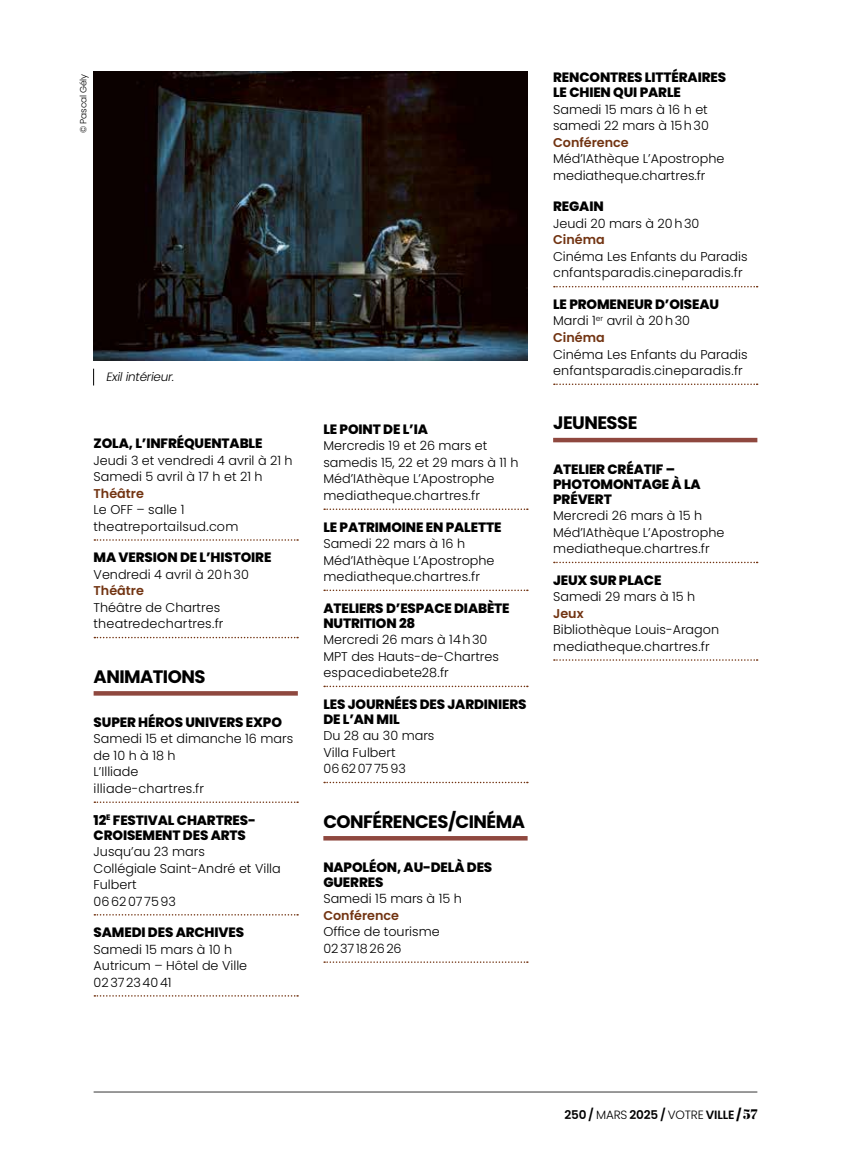
<style>
.page{position:relative;width:851px;height:1149px;background:#fff}
.page>*{position:absolute;margin:0;border:0;box-sizing:border-box;transform-origin:0 0}
.t1{font:700 18px "Poppins";letter-spacing:-.03em;color:#000}
.t2{font:800 13.5px/15px "Poppins";letter-spacing:-.01em;color:#000}
.t3{font:300 12.75px/16.5px "Poppins";color:#000}
.t4{font:600 12.75px "Poppins";color:#723412}
.t5{font:600 12px "Poppins";letter-spacing:-.01em;color:#000}
.t6{font:italic 300 12px "Poppins";letter-spacing:-.02em;color:#000}
.t7{font:300 9px "Poppins";letter-spacing:-.02em;color:#000}
.s1{font-weight:600;color:#723412}
.s2{font-weight:300}
.s3{font-weight:700}
.s4{font-family:"Abril Fatface";font-weight:400;font-size:13.8px}
</style>
<div class="page">
<hr style="left:94px;top:1091px;width:663px;height:1px;background:#000">
<svg style="left:94px;top:539px;width:204px;height:1px"></svg>
<svg style="left:94px;top:636px;width:204px;height:2px"></svg>
<svg style="left:94px;top:691px;width:204px;height:4px"></svg>
<svg style="left:94px;top:801px;width:204px;height:1px"></svg>
<svg style="left:94px;top:914px;width:204px;height:1px"></svg>
<svg style="left:94px;top:995px;width:204px;height:1px"></svg>
<svg style="left:324px;top:508px;width:203px;height:2px"></svg>
<svg style="left:324px;top:589px;width:203px;height:2px"></svg>
<svg style="left:324px;top:685px;width:203px;height:2px"></svg>
<svg style="left:324px;top:781px;width:203px;height:2px"></svg>
<div style="left:323px;top:835px;width:204px;height:5px;background:#8f483f"></div>
<svg style="left:324px;top:961px;width:203px;height:1px"></svg>
<svg style="left:554px;top:286px;width:203px;height:1px"></svg>
<svg style="left:554px;top:383px;width:203px;height:2px"></svg>
<div style="left:553px;top:437px;width:204px;height:5px;background:#8f483f"></div>
<svg style="left:554px;top:561px;width:203px;height:2px"></svg>
<svg style="left:554px;top:659px;width:203px;height:1px"></svg>
<img style="left:94px;top:71px;width:433px;height:289px">
<svg style="left:93px;top:368px;width:1px;height:17px"></svg>
<p class="t7" style="left:78px;top:133px;width:60px;rotate:-90deg">© Pascal Gély</p>
<p class="t6" style="left:106px;top:370px;width:69px">Exil intérieur.</p>
<p class="t2" style="left:94px;top:436px;width:170px">ZOLA, L’INFRÉQUENTABLE</p>
<p class="t3" style="left:94px;top:452px;width:200px">Jeudi 3 et vendredi 4 avril à 21 h<br>Samedi 5 avril à 17 h et 21 h</p>
<p class="t4" style="left:94px;top:485px;width:52px">Théâtre</p>
<p class="t3" style="left:94px;top:501px;width:146px">Le OFF – salle 1 theatreportailsud.com</p>
<p class="t2" style="left:94px;top:550px;width:179px">MA VERSION DE L’HISTOIRE</p>
<p class="t3" style="left:94px;top:566px;width:157px">Vendredi 4 avril à 20h30</p>
<p class="t4" style="left:94px;top:583px;width:52px">Théâtre</p>
<p class="t3" style="left:94px;top:599px;width:131px">Théâtre de Chartres theatredechartres.fr</p>
<h1 class="t1" style="left:94px;top:665px;width:113px">ANIMATIONS</h1>
<p class="t2" style="left:94px;top:714px;width:190px">SUPER HÉROS UNIVERS EXPO</p>
<p class="t3" style="left:94px;top:730px;width:201px">Samedi 15 et dimanche 16 mars de 10 h à 18 h<br>L’Illiade<br>illiade-chartres.fr</p>
<p class="t2" style="left:94px;top:812px;width:164px">12<sup>E</sup> FESTIVAL CHARTRES-<br>CROISEMENT DES ARTS</p>
<p class="t3" style="left:94px;top:843px;width:189px">Jusqu’au 23 mars<br>Collégiale Saint-André et Villa<br>Fulbert<br>0662077593</p>
<p class="t2" style="left:94px;top:924px;width:152px">SAMEDI DES ARCHIVES</p>
<p class="t3" style="left:94px;top:940px;width:155px">Samedi 15 mars à 10 h<br>Autricum – Hôtel de Ville<br>0237234041</p>
<p class="t2" style="left:323px;top:421px;width:106px">LE POINT DE L’IA</p>
<p class="t3" style="left:323px;top:437px;width:197px">Mercredis 19 et 26 mars et samedis 15, 22 et 29 mars à 11 h<br>Méd’IAthèque L’Apostrophe mediatheque.chartres.fr</p>
<p class="t2" style="left:323px;top:519px;width:180px">LE PATRIMOINE EN PALETTE</p>
<p class="t3" style="left:323px;top:535px;width:173px">Samedi 22 mars à 16 h<br>Méd’IAthèque L’Apostrophe mediatheque.chartres.fr</p>
<p class="t2" style="left:323px;top:600px;width:188px">ATELIERS D’ESPACE DIABÈTE<br>NUTRITION 28</p>
<p class="t3" style="left:323px;top:631px;width:177px">Mercredi 26 mars à 14h30<br>MPT des Hauts-de-Chartres espacediabete28.fr</p>
<p class="t2" style="left:323px;top:696px;width:205px">LES JOURNÉES DES JARDINIERS<br>DE L’AN MIL</p>
<p class="t3" style="left:323px;top:727px;width:113px">Du 28 au 30 mars<br>Villa Fulbert<br>0662077593</p>
<h1 class="t1" style="left:323px;top:810px;width:203px">CONFÉRENCES/CINÉMA</h1>
<p class="t2" style="left:323px;top:859px;width:170px">NAPOLÉON, AU-DELÀ DES<br>GUERRES</p>
<p class="t3" style="left:323px;top:890px;width:140px">Samedi 15 mars à 15 h</p>
<p class="t4" style="left:323px;top:907px;width:77px">Conférence</p>
<p class="t3" style="left:323px;top:923px;width:118px">Office de tourisme<br>0237182626</p>
<p class="t2" style="left:553px;top:70px;width:174px">RENCONTRES LITTÉRAIRES<br>LE CHIEN QUI PARLE</p>
<p class="t3" style="left:553px;top:101px;width:157px">Samedi 15 mars à 16 h et samedi 22 mars à 15h30</p>
<p class="t4" style="left:553px;top:135px;width:77px">Conférence</p>
<p class="t3" style="left:553px;top:151px;width:173px">Méd’IAthèque L’Apostrophe mediatheque.chartres.fr</p>
<p class="t2" style="left:553px;top:199px;width:52px">REGAIN</p>
<p class="t3" style="left:553px;top:215px;width:148px">Jeudi 20 mars à 20h30</p>
<p class="t4" style="left:553px;top:232px;width:53px">Cinéma</p>
<p class="t3" style="left:553px;top:248px;width:196px">Cinéma Les Enfants du Paradis cnfantsparadis.cineparadis.fr</p>
<p class="t2" style="left:553px;top:297px;width:167px">LE PROMENEUR D’OISEAU</p>
<p class="t3" style="left:553px;top:313px;width:138px">Mardi 1<sup>er</sup> avril à 20h30<br><span class="s1">Cinéma</span></p>
<p class="t3" style="left:553px;top:346px;width:196px">Cinéma Les Enfants du Paradis enfantsparadis.cineparadis.fr</p>
<h1 class="t1" style="left:553px;top:412px;width:86px">JEUNESSE</h1>
<p class="t2" style="left:553px;top:461px;width:149px">ATELIER CRÉATIF –<br>PHOTOMONTAGE À LA<br>PRÉVERT</p>
<p class="t3" style="left:553px;top:507px;width:173px">Mercredi 26 mars à 15 h<br>Méd’IAthèque L’Apostrophe mediatheque.chartres.fr</p>
<p class="t2" style="left:553px;top:572px;width:110px">JEUX SUR PLACE</p>
<p class="t3" style="left:553px;top:588px;width:144px">Samedi 29 mars à 15 h</p>
<p class="t4" style="left:553px;top:605px;width:32px">Jeux</p>
<p class="t3" style="left:553px;top:621px;width:167px">Bibliothèque Louis-Aragon mediatheque.chartres.fr</p>
<p class="t5" style="left:564px;top:1107px;width:194px">250 / <span class="s2">MARS</span> 2025 / <span class="s2">VOTRE</span> VILLE <span class="s3">/</span> <span class="s4">57</span></p>
</div>
